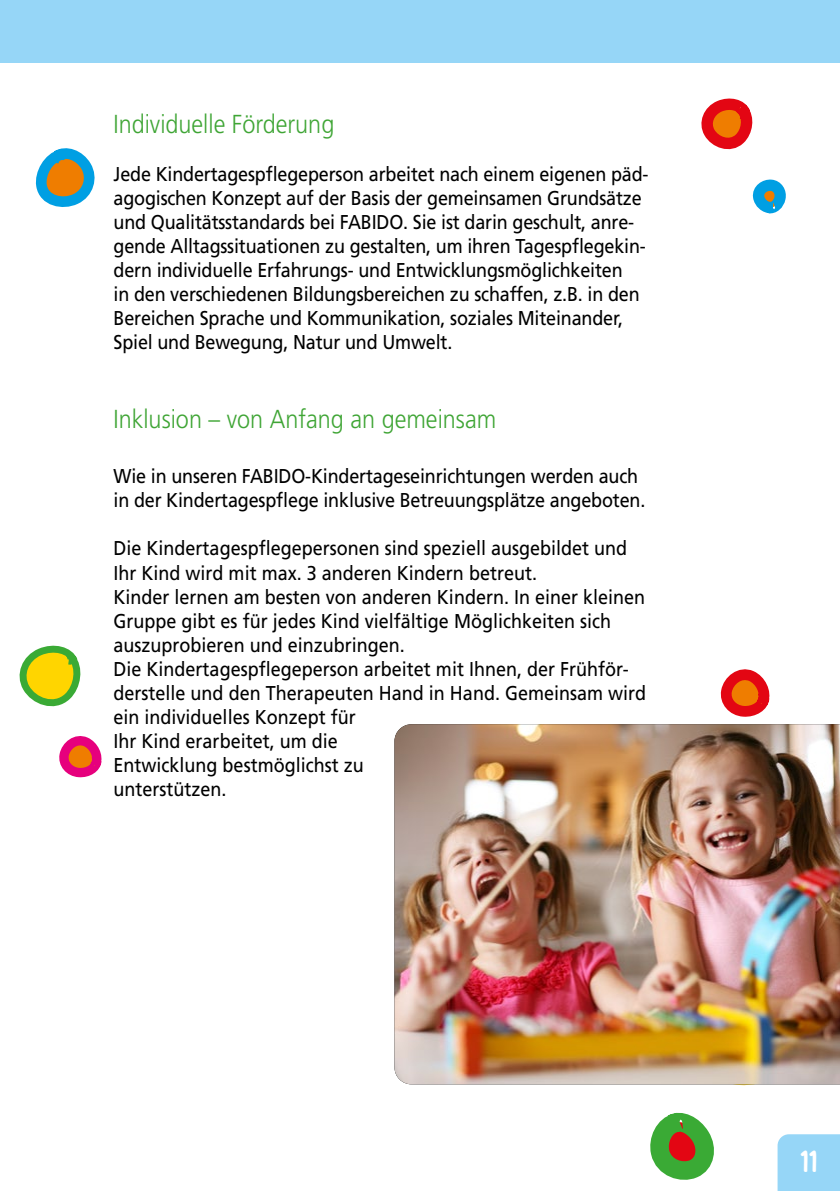
<style>
.page{position:relative;width:840px;height:1191px;background:#fff}
.page>*{position:absolute;margin:0;border:0;box-sizing:border-box;transform-origin:0 0}
.t1{font:700 32px "Indie Star BB";color:#fff}
.t2{font:300 26px "Frutiger LT";color:#3fa535;scale:.9 1}
.t3{font:20px/24px "Frutiger LT";letter-spacing:-.01em;color:#000;scale:.9 1}
</style>
<div class="page">
<div style="left:0;top:0;width:839px;height:63px;background:#96d6f7"></div>
<div style="left:777px;top:1134px;width:62px;height:57px;background:#96d6f7"></div>
<svg style="left:650px;top:1112px;width:64px;height:68px"></svg>
<svg style="left:691px;top:1084px;width:113px;height:2px"></svg>
<svg style="left:19px;top:645px;width:62px;height:62px"></svg>
<svg style="left:701px;top:98px;width:52px;height:52px"></svg>
<svg style="left:752px;top:179px;width:34px;height:35px"></svg>
<svg style="left:59px;top:736px;width:43px;height:42px"></svg>
<svg style="left:720px;top:669px;width:50px;height:48px"></svg>
<svg style="left:35px;top:148px;width:60px;height:59px"></svg>
<img style="left:394px;top:724px;width:445px;height:360px">
<h2 class="t2" style="left:113px;top:109px;width:247px">Individuelle Förderung</h2>
<p class="t3" style="left:113px;top:162px;width:595px">Jede Kindertagespflegeperson arbeitet nach einem eigenen päd&shy;agogischen Konzept auf der Basis der gemeinsamen Grundsätze und Qualitätsstandards bei FABIDO. Sie ist darin geschult, anre&shy;gende Alltagssituationen zu gestalten, um ihren Tagespflegekin&shy;dern individuelle Erfahrungs- und Entwicklungsmöglichkeiten<br>in den verschiedenen Bildungsbereichen zu schaffen, z.B. in den Bereichen Sprache und Kommunikation, soziales Miteinander, Spiel und Bewegung, Natur und Umwelt.</p>
<h2 class="t2" style="left:113px;top:404px;width:426px">Inklusion – von Anfang an gemeinsam</h2>
<p class="t3" style="left:113px;top:464px;width:592px">Wie in unseren FABIDO-Kindertageseinrichtungen werden auch in der Kindertagespflege inklusive Betreuungsplätze angeboten.</p>
<p class="t3" style="left:113px;top:536px;width:593px">Die Kindertagespflegepersonen sind speziell ausgebildet und Ihr Kind wird mit max. 3 anderen Kindern betreut.<br>Kinder lernen am besten von anderen Kindern. In einer kleinen Gruppe gibt es für jedes Kind vielfältige Möglichkeiten sich auszuprobieren und einzubringen.<br>Die Kindertagespflegeperson arbeitet mit Ihnen, der Frühför&shy;derstelle und den Therapeuten Hand in Hand. Gemeinsam wird ein individuelles Konzept für<br>Ihr Kind erarbeitet, um die<br>Entwicklung bestmöglichst zu<br>unterstützen.</p>
<h1 class="t1" style="left:799px;top:1142px;width:19px">11</h1>
</div>
